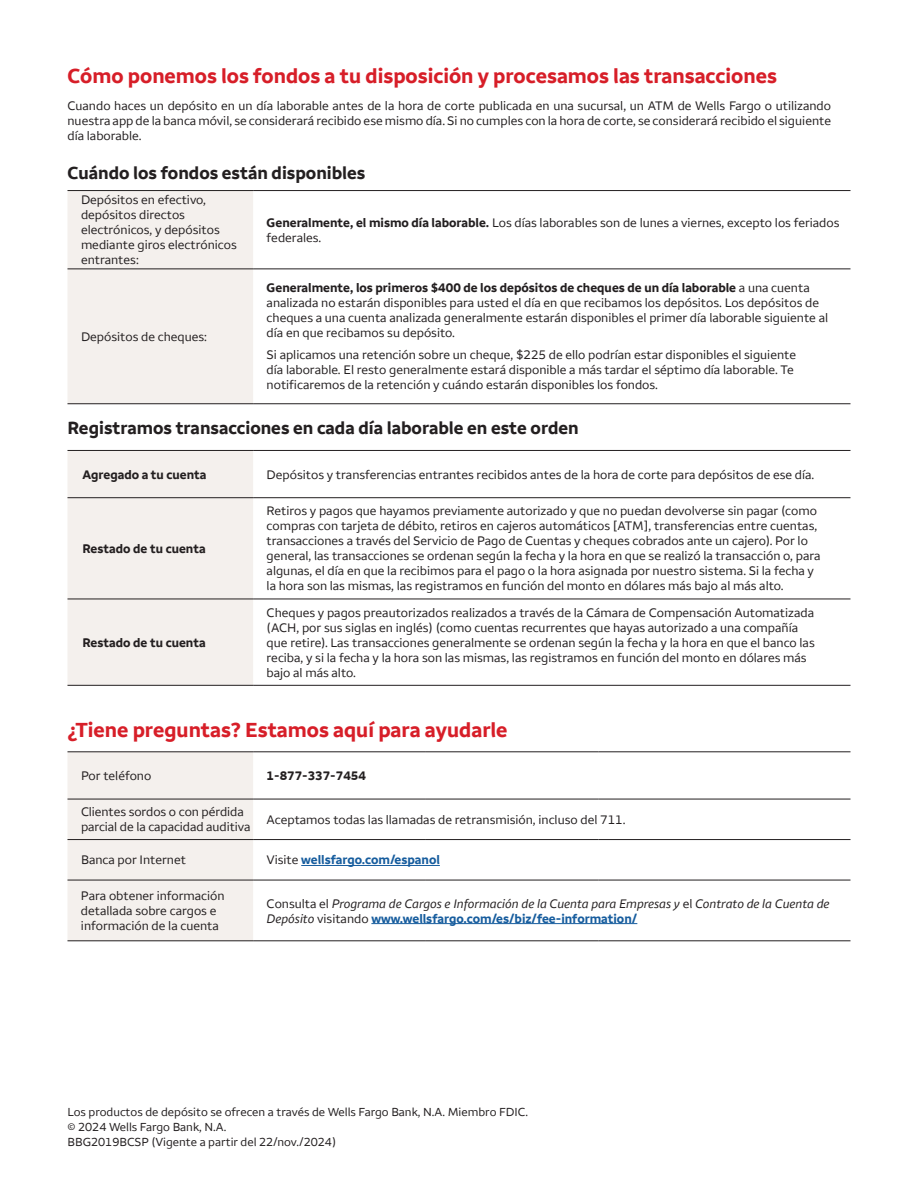
<style>
.page{position:relative;width:918px;height:1188px;background:#fff}
.page>*{position:absolute;margin:0;border:0;box-sizing:border-box;transform-origin:0 0}
.t1{font:700 21px "Wells Fargo Sans";color:#d71e28}
.t2{font:700 18px "Wells Fargo Sans";color:#231f20}
.t3{font:12.75px/15px "Wells Fargo Sans";color:#231f20}
.t4{font:italic 12.75px/15px "Wells Fargo Sans";color:#231f20}
.t5{font:700 12.75px "Wells Fargo Sans";color:#231f20}
.t6{font:700 12.75px "Wells Fargo Sans";color:#175d9e}
.t7{font:12px "Wells Fargo Sans";color:#231f20}
.s1{font-weight:700}
.s2{font-weight:400;color:#231f20}
.s3{font-style:normal}
.s4{font-weight:700;font-style:normal;color:#175d9e}
</style>
<div class="page">
<div style="left:68px;top:753px;width:185px;height:188px;background:#f4f0ed"></div>
<div style="left:68px;top:451px;width:185px;height:234px;background:#f4f0ed"></div>
<div style="left:68px;top:191px;width:185px;height:212px;background:#f4f0ed"></div>
<hr style="left:68px;top:752px;width:185px;height:1px;background:#231f20">
<hr style="left:253px;top:752px;width:173px;height:1px;background:#231f20">
<hr style="left:426px;top:752px;width:173px;height:1px;background:#231f20">
<hr style="left:599px;top:752px;width:251px;height:1px;background:#231f20">
<hr style="left:68px;top:799px;width:185px;height:1px;background:#231f20">
<hr style="left:253px;top:799px;width:173px;height:1px;background:#231f20">
<hr style="left:426px;top:799px;width:173px;height:1px;background:#231f20">
<hr style="left:599px;top:799px;width:251px;height:1px;background:#231f20">
<hr style="left:68px;top:839px;width:185px;height:1px;background:#231f20">
<hr style="left:253px;top:839px;width:173px;height:1px;background:#231f20">
<hr style="left:426px;top:839px;width:173px;height:1px;background:#231f20">
<hr style="left:599px;top:839px;width:251px;height:1px;background:#231f20">
<hr style="left:68px;top:880px;width:185px;height:1px;background:#231f20">
<hr style="left:253px;top:880px;width:173px;height:1px;background:#231f20">
<hr style="left:426px;top:880px;width:173px;height:1px;background:#231f20">
<hr style="left:599px;top:880px;width:251px;height:1px;background:#231f20">
<hr style="left:68px;top:941px;width:185px;height:1px;background:#231f20">
<hr style="left:253px;top:941px;width:173px;height:1px;background:#231f20">
<hr style="left:426px;top:941px;width:173px;height:1px;background:#231f20">
<hr style="left:599px;top:941px;width:251px;height:1px;background:#231f20">
<hr style="left:301px;top:865px;width:139px;height:1px;background:#175d9e">
<hr style="left:371px;top:923px;width:266px;height:1px;background:#175d9e">
<hr style="left:68px;top:450px;width:185px;height:1px;background:#231f20">
<hr style="left:253px;top:450px;width:597px;height:1px;background:#231f20">
<hr style="left:68px;top:497px;width:185px;height:1px;background:#231f20">
<hr style="left:253px;top:497px;width:597px;height:1px;background:#231f20">
<hr style="left:68px;top:599px;width:185px;height:1px;background:#231f20">
<hr style="left:253px;top:599px;width:597px;height:1px;background:#231f20">
<hr style="left:68px;top:685px;width:185px;height:1px;background:#231f20">
<hr style="left:253px;top:685px;width:597px;height:1px;background:#231f20">
<hr style="left:68px;top:190px;width:185px;height:1px;background:#231f20">
<hr style="left:253px;top:190px;width:597px;height:1px;background:#231f20">
<hr style="left:68px;top:269px;width:185px;height:1px;background:#231f20">
<hr style="left:253px;top:269px;width:597px;height:1px;background:#231f20">
<hr style="left:68px;top:403px;width:185px;height:1px;background:#231f20">
<hr style="left:253px;top:403px;width:597px;height:1px;background:#231f20">
<h2 class="t1" style="left:68px;top:63px;width:711px">Cómo ponemos los fondos a tu disposición y procesamos las transacciones</h2>
<p class="t3" style="left:67px;top:99px;width:765px;text-align:justify">Cuando haces un depósito en un día laborable antes de la hora de corte publicada en una sucursal, un ATM de Wells Fargo o utilizando nuestra app de la banca móvil, se considerará recibido ese mismo día. Si no cumples con la hora de corte, se considerará recibido el siguiente día laborable.</p>
<h3 class="t2" style="left:68px;top:162px;width:299px">Cuándo los fondos están disponibles</h3>
<h4 class="t3" style="left:81px;top:193px;width:157px">Depósitos en efectivo, depósitos directos electrónicos, y depósitos mediante giros electrónicos entrantes:</h4>
<p class="t3" style="left:267px;top:215px;width:574px"><span class="s1">Generalmente, el mismo día laborable.</span> Los días laborables son de lunes a viernes, excepto los feriados federales.</p>
<h4 class="t3" style="left:81px;top:329px;width:128px">Depósitos de cheques:</h4>
<p class="t3" style="left:267px;top:281px;width:563px"><span class="s1">Generalmente, los primeros $400 de los depósitos de cheques de un día laborable</span> a una cuenta analizada no estarán disponibles para usted el día en que recibamos los depósitos. Los depósitos de cheques a una cuenta analizada generalmente estarán disponibles el primer día laborable siguiente al día en que recibamos su depósito.</p>
<p class="t3" style="left:267px;top:347px;width:531px">Si aplicamos una retención sobre un cheque, $225 de ello podrían estar disponibles el siguiente día laborable. El resto generalmente estará disponible a más tardar el séptimo día laborable. Te notificaremos de la retención y cuándo estarán disponibles los fondos.</p>
<h3 class="t2" style="left:68px;top:417px;width:513px">Registramos transacciones en cada día laborable en este orden</h3>
<h4 class="t5" style="left:82px;top:466px;width:126px">Agregado a tu cuenta</h4>
<p class="t3" style="left:267px;top:467px;width:549px">Depósitos y transferencias entrantes recibidos antes de la hora de corte para depósitos de ese día.</p>
<h4 class="t5" style="left:82px;top:541px;width:125px">Restado de tu cuenta</h4>
<h4 class="t5" style="left:83px;top:635px;width:125px">Restado de tu cuenta</h4>
<p class="t3" style="left:267px;top:504px;width:556px">Retiros y pagos que hayamos previamente autorizado y que no puedan devolverse sin pagar (como compras con tarjeta de débito, retiros en cajeros automáticos [ATM], transferencias entre cuentas, transacciones a través del Servicio de Pago de Cuentas y cheques cobrados ante un cajero). Por lo general, las transacciones se ordenan según la fecha y la hora en que se realizó la transacción o, para algunas, el día en que la recibimos para el pago o la hora asignada por nuestro sistema. Si la fecha y la hora son las mismas, las registramos en función del monto en dólares más bajo al más alto.</p>
<p class="t3" style="left:267px;top:605px;width:550px">Cheques y pagos preautorizados realizados a través de la Cámara de Compensación Automatizada (ACH, por sus siglas en inglés) (como cuentas recurrentes que hayas autorizado a una compañía que retire). Las transacciones generalmente se ordenan según la fecha y la hora en que el banco las reciba, y si la fecha y la hora son las mismas, las registramos en función del monto en dólares más bajo al más alto.</p>
<h2 class="t1" style="left:68px;top:717px;width:442px">¿Tiene preguntas? Estamos aquí para ayudarle</h2>
<h3 class="t3" style="left:81px;top:768px;width:72px">Por teléfono</h3>
<p class="t5" style="left:267px;top:768px;width:101px">1-877-337-7454</p>
<h3 class="t3" style="left:81px;top:805px;width:171px">Clientes sordos o con pérdida parcial de la capacidad auditiva</h3>
<p class="t3" style="left:267px;top:812px;width:360px">Aceptamos todas las llamadas de retransmisión, incluso del 711.</p>
<h3 class="t3" style="left:81px;top:853px;width:106px">Banca por Internet</h3>
<p class="t6" style="left:267px;top:852px;width:175px"><span class="s2">Visite</span> wellsfargo.com/espanol</p>
<h3 class="t3" style="left:81px;top:888px;width:145px">Para obtener información detallada sobre cargos e información de la cuenta</h3>
<p class="t4" style="left:267px;top:896px;width:564px"><span class="s3">Consulta el</span> Programa de Cargos e Información de la Cuenta para Empresas y <span class="s3">el</span> Contrato de la Cuenta de<br>Depósito <span class="s3">visitando</span> <span class="s4">www.wellsfargo.com/es/biz/fee-information/</span></p>
<p class="t7" style="left:68px;top:1104px;width:462px">Los productos de depósito se ofrecen a través de Wells Fargo Bank, N.A. Miembro FDIC.</p>
<p class="t7" style="left:68px;top:1119px;width:160px">© 2024 Wells Fargo Bank, N.A.</p>
<p class="t7" style="left:68px;top:1134px;width:270px">BBG2019BCSP (Vigente a partir del 22/nov./2024)</p>
</div>
